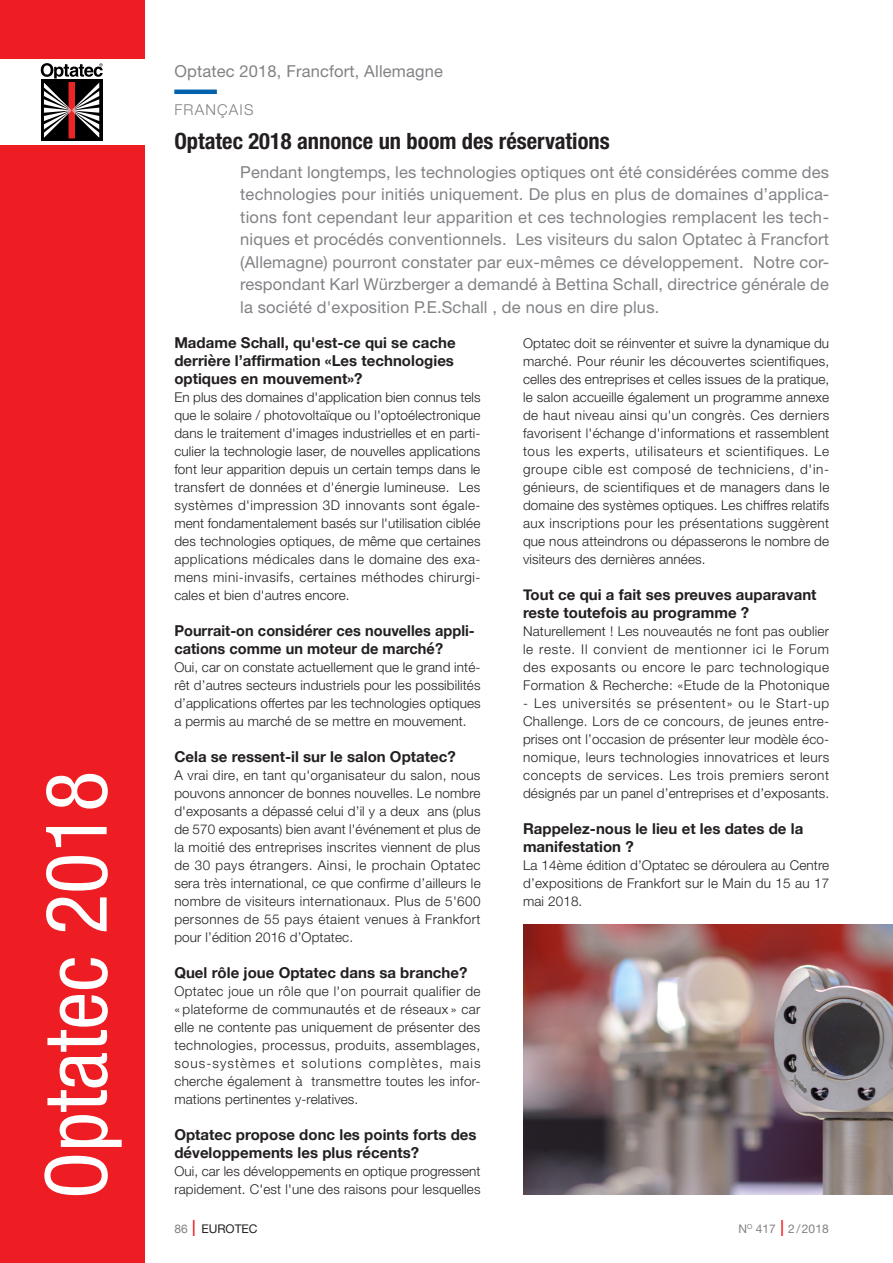
<style>
.page{position:relative;width:893px;height:1263px;background:#fff}
.page>*{position:absolute;margin:0;border:0;box-sizing:border-box;transform-origin:0 0}
.Normal_e{font:900 expanded 85.5px "Helvetica Neue";color:#fff}
.Normal_e-2{font:condensed 85.5px "Helvetica Neue";color:#fff}
._12_Titre_en{font:700 condensed 22.5px "Helvetica Neue";color:#231f20}
._16_Lead_f{font:16.5px/22.5px "Helvetica Neue";letter-spacing:.01em;color:#808285;text-align:justify}
._02_Sous-titre_fr{font:700 15px/18px "Helvetica Neue";color:#231f20}
._19_Langue{font:300 15px "Helvetica Neue";letter-spacing:.08em;color:#808285}
._00_Texte_fr{font:300 13.5px/18px "Helvetica Neue";letter-spacing:.01em;color:#231f20;text-align:justify}
.t1{font:12px "Helvetica Neue";color:#808285}
.t2{font:12px "Helvetica Neue";color:#231f20}
.s1{color:#808285}
.s2{font-weight:300;font-stretch:condensed;font-size:22.5px;color:#ee1d23}
</style>
<div class="page">
<hr style="left:174px;top:90px;width:43px;height:4px;background:#0161ab">
<img style="left:523px;top:924px;width:370px;height:270px">
<div style="left:0;top:0;width:145px;height:1263px;background:#ee1d23"></div>
<div style="left:0;top:61px;width:145px;height:84px;background:#fff"></div>
<div style="left:41px;top:80px;width:61px;height:61px;background:#000"></div>
<svg style="left:41px;top:63px;width:62px;height:75px"></svg>
<p class="Normal_e" style="left:22px;top:1199px;width:458px;rotate:-90deg">Control 2018</p>
<p class="Normal_e-2" style="left:27px;top:1199px;width:430px;rotate:-90deg">Optatec 2018</p>
<p class="Normal_e" style="left:22px;top:1199px;width:387px;rotate:-90deg">mAm 2018</p>
<p class="_16_Lead_f" style="left:174px;top:59px;width:270px">Optatec 2018, Francfort, Allemagne</p>
<p class="_19_Langue" style="left:174px;top:101px;width:81px">FRANÇAIS</p>
<p class="_12_Titre_en" style="left:174px;top:127px;width:437px">Optatec 2018 annonce un boom des réservations</p>
<p class="_16_Lead_f" style="left:240px;top:160px;width:590px">Pendant longtemps, les technologies optiques ont été considérées comme des technologies pour initiés uniquement. De plus en plus de domaines d’applica&shy;tions font cependant leur apparition et ces technologies remplacent les tech&shy;niques et procédés conventionnels. Les visiteurs du salon Optatec à Francfort (Allemagne) pourront constater par eux-mêmes ce développement. Notre cor&shy;respondant Karl Würzberger a demandé à Bettina Schall, directrice générale de la société d'exposition P.E.Schall , de nous en dire plus.</p>
<p class="_02_Sous-titre_fr" style="left:174px;top:334px;width:283px;text-align:justify">Madame Schall, qu'est-ce qui se cache derrière l’affirmation «Les technologies optiques en mouvement»?</p>
<p class="_00_Texte_fr" style="left:174px;top:388px;width:308px">En plus des domaines d'application bien connus tels que le solaire / photovoltaïque ou l'optoélectronique dans le traitement d'images industrielles et en parti&shy;culier la technologie laser, de nouvelles applications font leur apparition depuis un certain temps dans le transfert de données et d'énergie lumineuse. Les systèmes d'impression 3D innovants sont égale&shy;ment fondamentalement basés sur l'utilisation ciblée des technologies optiques, de même que certaines applications médicales dans le domaine des exa&shy;mens mini-invasifs, certaines méthodes chirurgi&shy;cales et bien d'autres encore.</p>
<p class="_02_Sous-titre_fr" style="left:174px;top:622px;width:302px">Pourrait-on considérer ces nouvelles appli&shy;cations comme un moteur de marché?</p>
<p class="_00_Texte_fr" style="left:174px;top:658px;width:308px">Oui, car on constate actuellement que le grand inté&shy;rêt d’autres secteurs industriels pour les possibilités d’applications offertes par les technologies optiques a permis au marché de se mettre en mouvement.</p>
<p class="_02_Sous-titre_fr" style="left:174px;top:748px;width:283px">Cela se ressent-il sur le salon Optatec?</p>
<p class="_00_Texte_fr" style="left:174px;top:766px;width:308px">A vrai dire, en tant qu'organisateur du salon, nous pouvons annoncer de bonnes nouvelles. Le nombre d'exposants a dépassé celui d’il y a deux ans (plus de 570 exposants) bien avant l'événement et plus de la moitié des entreprises inscrites viennent de plus de 30 pays étrangers. Ainsi, le prochain Optatec sera très international, ce que confirme d’ailleurs le nombre de visiteurs internationaux. Plus de 5'600 personnes de 55 pays étaient venues à Frankfort pour l’édition 2016 d’Optatec.</p>
<p class="_02_Sous-titre_fr" style="left:174px;top:964px;width:295px">Quel rôle joue Optatec dans sa branche?</p>
<p class="_00_Texte_fr" style="left:174px;top:982px;width:308px">Optatec joue un rôle que l'on pourrait qualifier de « plateforme de communautés et de réseaux » car elle ne contente pas uniquement de présenter des technologies, processus, produits, assemblages, sous-systèmes et solutions complètes, mais cherche également à transmettre toutes les infor&shy;mations pertinentes y-relatives.</p>
<p class="_02_Sous-titre_fr" style="left:174px;top:1126px;width:304px">Optatec propose donc les points forts des développements les plus récents?</p>
<p class="_00_Texte_fr" style="left:174px;top:1162px;width:308px">Oui, car les développements en optique progressent rapidement. C'est l'une des raisons pour lesquelles</p>
<p class="_00_Texte_fr" style="left:523px;top:334px;width:308px">Optatec doit se réinventer et suivre la dynamique du marché. Pour réunir les découvertes scientifiques, celles des entreprises et celles issues de la pratique, le salon accueille également un programme annexe de haut niveau ainsi qu'un congrès. Ces derniers favorisent l'échange d'informations et rassemblent tous les experts, utilisateurs et scientifiques. Le groupe cible est composé de techniciens, d'in&shy;génieurs, de scientifiques et de managers dans le domaine des systèmes optiques. Les chiffres relatifs aux inscriptions pour les présentations suggèrent que nous atteindrons ou dépasserons le nombre de visiteurs des dernières années.</p>
<p class="_02_Sous-titre_fr" style="left:523px;top:586px;width:295px">Tout ce qui a fait ses preuves auparavant reste toutefois au programme ?</p>
<p class="_00_Texte_fr" style="left:523px;top:622px;width:308px">Naturellement ! Les nouveautés ne font pas oublier le reste. Il convient de mentionner ici le Forum des exposants ou encore le parc technologique Formation &amp; Recherche: «Etude de la Photonique</p>
<p class="_00_Texte_fr" style="left:523px;top:694px;width:308px">- Les universités se présentent» ou le Start-up Challenge. Lors de ce concours, de jeunes entre&shy;prises ont l’occasion de présenter leur modèle éco&shy;nomique, leurs technologies innovatrices et leurs concepts de services. Les trois premiers seront désignés par un panel d’entreprises et d’exposants.</p>
<p class="_02_Sous-titre_fr" style="left:523px;top:820px;width:282px">Rappelez-nous le lieu et les dates de la manifestation ?</p>
<p class="_00_Texte_fr" style="left:523px;top:856px;width:308px">La 14ème édition d’Optatec se déroulera au Centre d’expositions de Frankfort sur le Main du 15 au 17 mai 2018.</p>
<p class="t2" style="left:174px;top:1221px;width:85px"><span class="s1">86</span> <span class="s2">I</span> EUROTEC</p>
<p class="t1" style="left:738px;top:1221px;width:92px">N<sup>O</sup> 417 <span class="s2">I</span> 2/2018</p>
</div>
